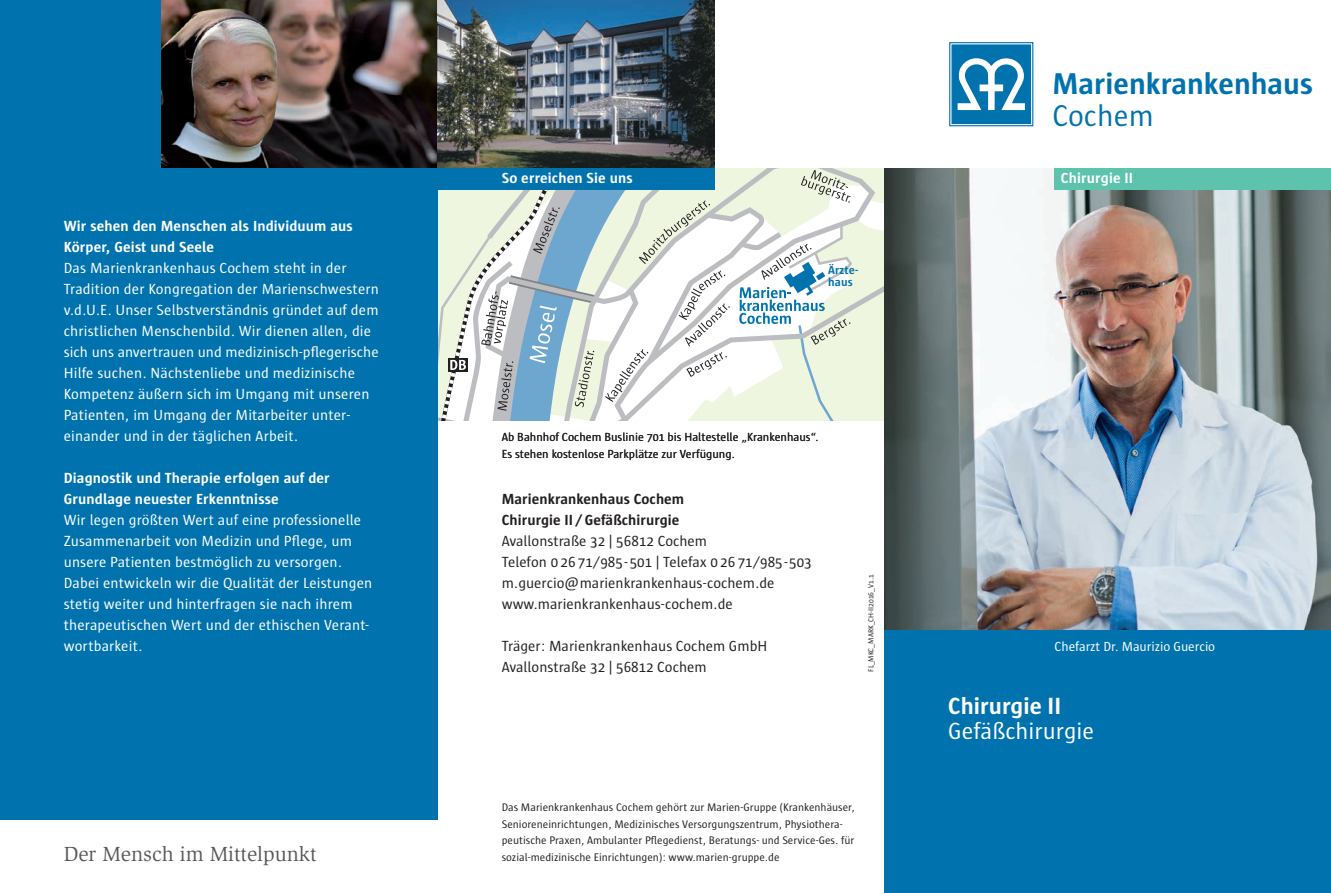
<style>
.page{position:relative;width:1331px;height:893px;background:#fff}
.page>*{position:absolute;margin:0;border:0;box-sizing:border-box;transform-origin:0 0}
.t1{font:700 30.75px "Sun";color:#0073ae}
.t2{font:30.75px "Sun";color:#0073ae}
.t3{font:24px "Sun";color:#fff}
.t4{font:700 24px "Sun";color:#fff}
.t5{font:21px "Slimbach";color:#57585a}
.t6{font:15px/21px "Sun";letter-spacing:.01em;color:#fff}
.t7{font:15px/21px "Sun";color:#231f20}
.t8{font:700 15px/21px "Sun";letter-spacing:.01em;color:#fff}
.t9{font:700 15px/21px "Sun";letter-spacing:.005em;color:#231f20}
.t10{font:13.5px "Sun";letter-spacing:-.005em;color:#fff}
.t11{font:12px/16.5px "Sun";color:#231f20}
.t12{font:700 12px/11.2px "Sun";letter-spacing:.005em;color:#0073ae}
.t13{font:11.25px/16.5px "Sun";color:#231f20}
.t14{font:7.5px "Sun";letter-spacing:.005em;color:#231f20}
</style>
<div class="page">
<svg style="left:438px;top:168px;width:446px;height:252px"></svg>
<div style="left:0;top:0;width:438px;height:819px;background:#0073ae"></div>
<img style="left:162px;top:0;width:276px;height:168px">
<img style="left:884px;top:168px;width:447px;height:462px">
<img style="left:438px;top:0;width:276px;height:168px">
<svg style="left:949px;top:42px;width:85px;height:85px"></svg>
<div style="left:884px;top:630px;width:447px;height:263px;background:#0073ae"></div>
<div style="left:1054px;top:168px;width:277px;height:21px;background:#5dc3ad"></div>
<div style="left:0;top:168px;width:714px;height:21px;background:#0073ae"></div>
<p class="t8" style="left:64px;top:216px;width:291px">Wir sehen den Menschen als Individuum aus<br>Körper, Geist und Seele</p>
<p class="t6" style="left:64px;top:258px;width:317px">Das Marienkrankenhaus Cochem steht in der Tradition der Kongregation der Marienschwestern v.d.U.E. Unser Selbstverständnis gründet auf dem christlichen Menschenbild. Wir dienen allen, die sich uns anvertrauen und medizinisch-pflegerische Hilfe suchen. Nächstenliebe und medizinische Kompetenz äußern sich im Umgang mit unseren Patienten, im Umgang der Mitarbeiter unter&shy;einander und in der täglichen Arbeit.</p>
<p class="t8" style="left:64px;top:468px;width:267px">Diagnostik und Therapie erfolgen auf der<br>Grundlage neuester Erkenntnisse</p>
<p class="t6" style="left:64px;top:510px;width:310px">Wir legen größten Wert auf eine professionelle Zusammenarbeit von Medizin und Pflege, um unsere Patienten bestmöglich zu versorgen.<br>Dabei entwickeln wir die Qualität der Leistungen stetig weiter und hinterfragen sie nach ihrem therapeutischen Wert und der ethischen Verant&shy;wortbarkeit.</p>
<h3 class="t5" style="left:64px;top:842px;width:254px">Der Mensch im Mittelpunkt</h3>
<p class="t8" style="left:502px;top:168px;width:132px">So erreichen Sie uns</p>
<p class="t12" style="left:828px;top:265px;width:31px">Ärzte&shy;haus</p>
<p class="t11" style="left:502px;top:429px;width:318px">Ab Bahnhof Cochem Buslinie 701 bis Haltestelle „Krankenhaus“.<br>Es stehen kostenlose Parkplätze zur Verfügung.</p>
<p class="t9" style="left:502px;top:489px;width:184px">Marienkrankenhaus Cochem<br>Chirurgie II /Gefäßchirurgie</p>
<p class="t7" style="left:502px;top:531px;width:311px">Avallonstraße 32 | 56812 Cochem<br>Telefon 0 26 71/985- 501 | Telefax 0 26 71/985-503 m.guercio@marienkrankenhaus-cochem.de www.marienkrankenhaus-cochem.de</p>
<p class="t7" style="left:502px;top:636px;width:267px">Träger: Marienkrankenhaus Cochem GmbH<br>Avallonstraße 32 | 56812 Cochem</p>
<p class="t14" style="left:867px;top:672px;width:99px;rotate:-90deg">FL_MKC_MARK_CH-II2016_V1.1</p>
<p class="t13" style="left:502px;top:799px;width:355px">Das Marienkrankenhaus Cochem gehört zur Marien-Gruppe (Krankenhäuser, Senioreneinrichtungen, Medizinisches Versorgungszentrum, Physiothera&shy;peutische Praxen, Ambulanter Pflegedienst, Beratungs- und Service-Ges. für sozial-medizinische Einrichtungen): www.marien-gruppe.de</p>
<h1 class="t1" style="left:1052px;top:67px;width:262px">Marienkrankenhaus</h1>
<h1 class="t2" style="left:1052px;top:99px;width:103px">Cochem</h1>
<p class="t8" style="left:1061px;top:168px;width:74px">Chirurgie II</p>
<p class="t10" style="left:1054px;top:639px;width:162px">Chefarzt Dr. Maurizio Guercio</p>
<h2 class="t4" style="left:948px;top:693px;width:114px">Chirurgie II</h2>
<h2 class="t3" style="left:948px;top:718px;width:148px">Gefäßchirurgie</h2>
</div>
